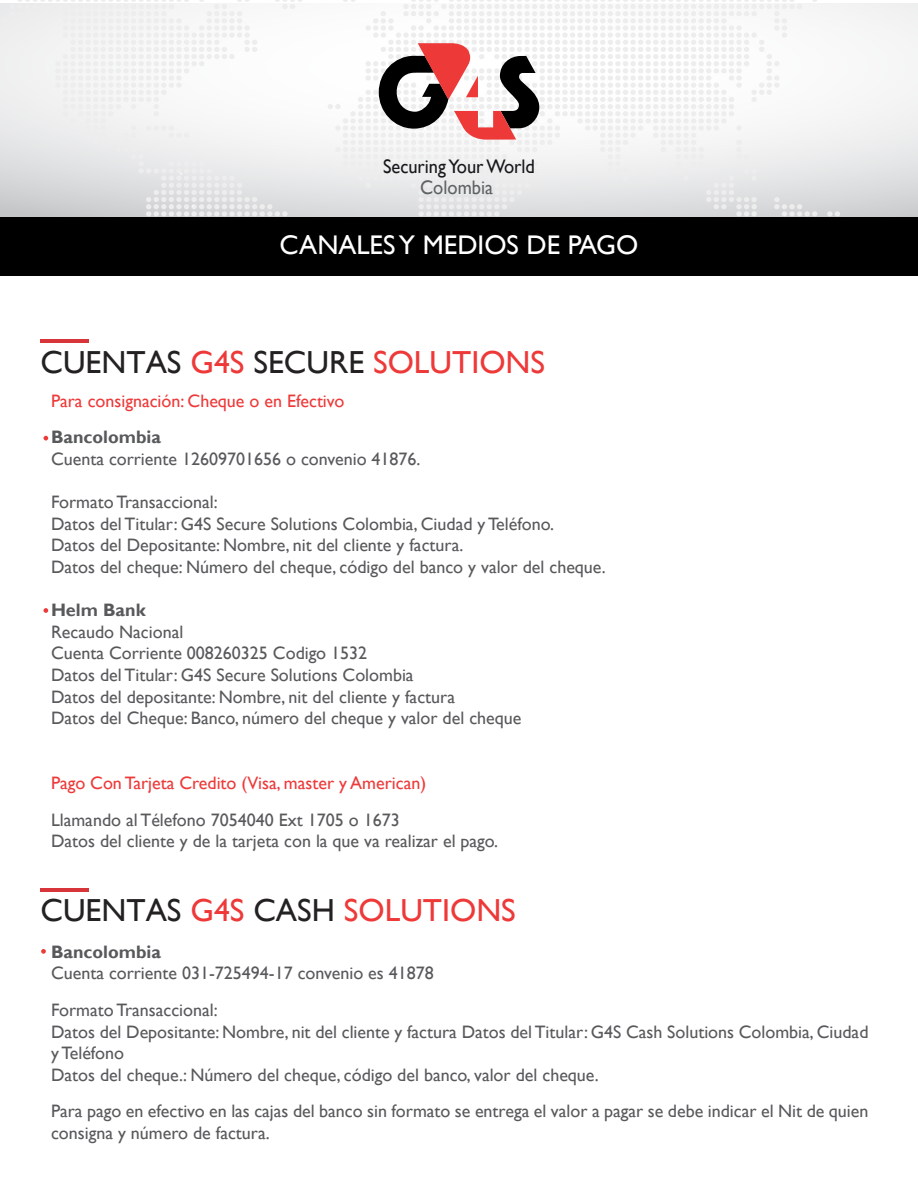
<style>
.page{position:relative;width:918px;height:1188px;background:#fff}
.page>*{position:absolute;margin:0;border:0;box-sizing:border-box;transform-origin:0 0}
.t1{font:31.8px "Gill Sans";color:#232122}
.t2{font:31.8px "Gill Sans";color:#ee3939}
.t3{font:27px "Gill Sans";color:#fff}
.t4{font:19.65px "Gill Sans";color:#16171b;scale:.94 1}
.t5{font:19.65px "Gill Sans";color:#5e6263;scale:.94 1}
.t6{font:18px/21.6px "Gill Sans";color:#58595b}
.t7{font:18px "Gill Sans";color:#ee3939}
.t8{font:700 18px "Gill Sans";color:#58595b}
.s1{color:#ee3939}
.s2{color:#232122}
</style>
<div class="page">
<svg style="left:0;top:4px;width:918px;height:214px"></svg>
<svg style="left:2px;top:0;width:301px;height:218px"></svg>
<svg style="left:328px;top:0;width:550px;height:218px"></svg>
<div style="left:0;top:218px;width:918px;height:58px;background:#000"></div>
<svg style="left:44px;top:436px;width:4px;height:5px"></svg>
<svg style="left:41px;top:949px;width:5px;height:5px"></svg>
<svg style="left:44px;top:608px;width:4px;height:5px"></svg>
<hr style="left:41px;top:340px;width:48px;height:3px;background:#d8353b">
<hr style="left:41px;top:888px;width:48px;height:3px;background:#d8353b">
<p class="t4" style="left:383px;top:155px;width:163px">SecuringYourWorld</p>
<p class="t5" style="left:420px;top:176px;width:79px">Colombia</p>
<h2 class="t3" style="left:280px;top:229px;width:360px">CANALES Y MEDIOS DE PAGO</h2>
<h1 class="t1" style="left:40px;top:344px;width:506px">CUENTAS <span class="s1">G4S</span> SECURE <span class="s1">SOLUTIONS</span></h1>
<p class="t7" style="left:51px;top:390px;width:295px">Para consignación: Cheque o en Efectivo</p>
<p class="t8" style="left:51px;top:427px;width:112px">Bancolombia</p>
<p class="t6" style="left:51px;top:449px;width:371px">Cuenta corriente 12609701656 o convenio 41876.</p>
<p class="t6" style="left:51px;top:492px;width:556px">Formato Transaccional:<br>Datos del Titular: G4S Secure Solutions Colombia, Ciudad y Teléfono.<br>Datos del Depositante: Nombre, nit del cliente y factura.<br>Datos del cheque: Número del cheque, código del banco y valor del cheque.</p>
<p class="t8" style="left:51px;top:599px;width:96px">Helm Bank</p>
<p class="t6" style="left:51px;top:621px;width:472px">Recaudo Nacional<br>Cuenta Corriente 008260325 Codigo 1532<br>Datos del Titular: G4S Secure Solutions Colombia<br>Datos del depositante: Nombre, nit del cliente y factura<br>Datos del Cheque: Banco, número del cheque y valor del cheque</p>
<p class="t7" style="left:51px;top:773px;width:377px">Pago Con Tarjeta Credito (Visa, master y American)</p>
<p class="t6" style="left:51px;top:809px;width:449px">Llamando al Télefono 7054040 Ext 1705 o 1673<br>Datos del cliente y de la tarjeta con la que va realizar el pago.</p>
<h1 class="t2" style="left:40px;top:892px;width:477px"><span class="s2">CUENTAS</span> G4S <span class="s2">CASH</span> SOLUTIONS</h1>
<p class="t8" style="left:51px;top:941px;width:112px">Bancolombia</p>
<p class="t6" style="left:51px;top:955px;width:384px;line-height:36.6px">Cuenta corriente 031-725494-17 convenio es 41878<br>Formato Transaccional:</p>
<p class="t6" style="left:51px;top:1021px;width:819px">Datos del Depositante: Nombre, nit del cliente y factura Datos del Titular: G4S Cash Solutions Colombia, Ciudad y Teléfono<br>Datos del cheque.: Número del cheque, código del banco, valor del cheque.</p>
<p class="t6" style="left:51px;top:1101px;width:819px">Para pago en efectivo en las cajas del banco sin formato se entrega el valor a pagar se debe indicar el Nit de quien consigna y número de factura.</p>
</div>
